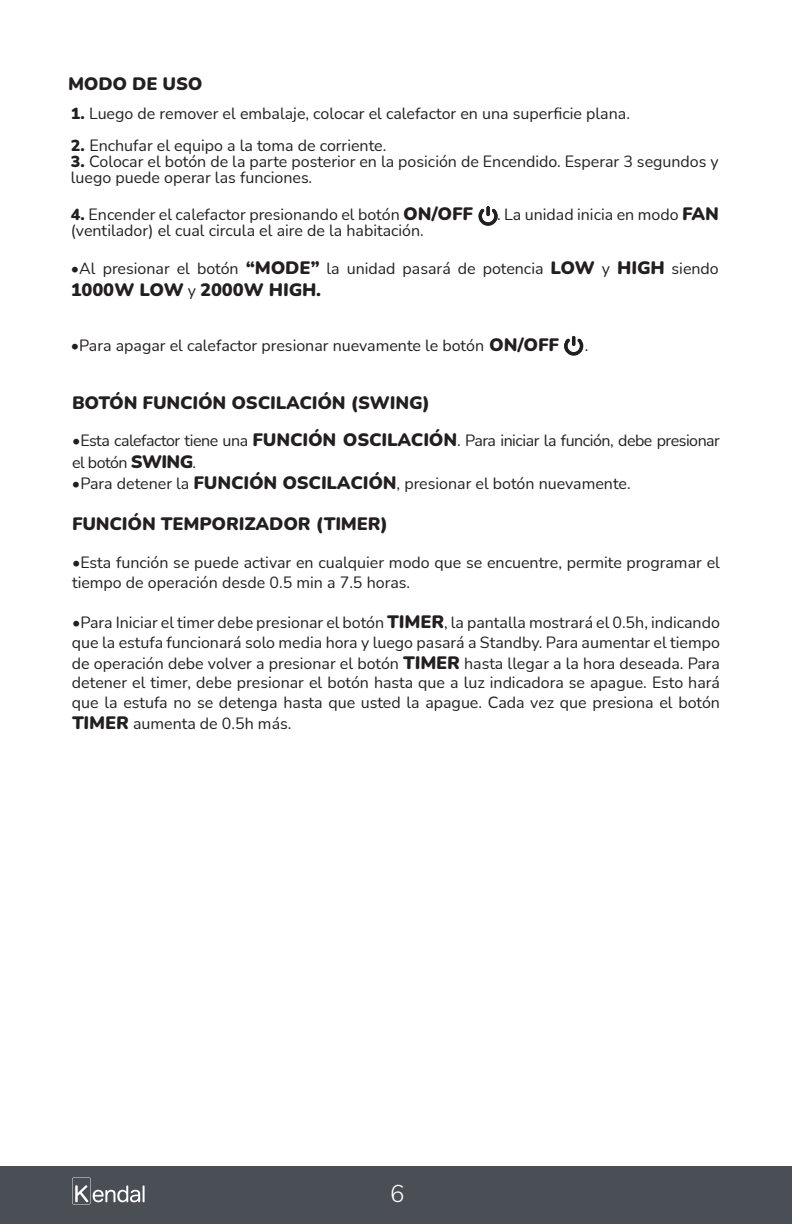
<style>
.page{position:relative;width:792px;height:1224px;background:#fff}
.page>*{position:absolute;margin:0;border:0;box-sizing:border-box;transform-origin:0 0}
.t1{font:300 24px "Nunito";color:#fff}
.t2{font:900 18px "Nunito";color:#231f20}
.t3{font:16px/19.2px "Nunito";color:#231f20}
.t4{font:16px/21.6px "Nunito";letter-spacing:-.03em;color:#231f20}
.s1{font-weight:900}
.s2{font-weight:900;font-size:18px}
.s3{font-weight:700}
.s4{font-weight:400;font-size:16px}
</style>
<div class="page">
<div style="left:0;top:1166px;width:792px;height:58px;background:#4a4f55"></div>
<svg style="left:72px;top:1177px;width:73px;height:27px"></svg>
<svg style="left:478px;top:206px;width:20px;height:20px"></svg>
<svg style="left:564px;top:336px;width:19px;height:20px"></svg>
<p class="t2" style="left:68px;top:71px;width:136px">MODO DE USO</p>
<p class="t3" style="left:71px;top:103px;width:561px"><span class="s1">1.</span> Luego de remover el embalaje, colocar el calefactor en una superficie plana.</p>
<p class="t3" style="left:71px;top:135px;width:317px"><span class="s1">2.</span> Enchufar el equipo a la toma de corriente.</p>
<p class="t3" style="left:71px;top:153px;width:649px;line-height:16px"><span class="s1">3.</span> Colocar el botón de la parte posterior en la posición de Encendido. Esperar 3 segundos y luego puede operar las funciones.</p>
<p class="t3" style="left:71px;top:205px;width:404px"><span class="s1">4.</span> Encender el calefactor presionando el botón <span class="s2">ON/OFF</span></p>
<p class="t3" style="left:497px;top:205px;width:224px">. La unidad inicia en modo <span class="s2">FAN</span></p>
<p class="t3" style="left:71px;top:221px;width:355px">(ventilador) el cual circula el aire de la habitación.</p>
<p class="t3" style="left:71px;top:258px;width:649px"><span class="s3">•</span>Al presionar el botón <span class="s2">“MODE”</span> la unidad pasará de potencia <span class="s2">LOW</span> y <span class="s2">HIGH</span> siendo</p>
<p class="t2" style="left:71px;top:276px;width:252px">1000W LOW <span class="s4">y</span> 2000W HIGH.</p>
<p class="t3" style="left:71px;top:335px;width:490px"><span class="s3">•</span>Para apagar el calefactor presionar nuevamente le botón <span class="s2">ON/OFF</span></p>
<p class="t3" style="left:585px;top:335px;width:5px">.</p>
<p class="t2" style="left:72px;top:390px;width:360px">BOTÓN FUNCIÓN OSCILACIÓN (SWING)</p>
<p class="t4" style="left:72px;top:429px;width:650px"><span class="s3">•</span>Esta calefactor tiene una <span class="s2">FUNCIÓN OSCILACIÓN</span>. Para iniciar la función, debe presionar el botón <span class="s2">SWING</span>.</p>
<p class="t3" style="left:72px;top:473px;width:560px"><span class="s3">•</span>Para detener la <span class="s2">FUNCIÓN OSCILACIÓN</span>, presionar el botón nuevamente.</p>
<p class="t2" style="left:72px;top:511px;width:318px">FUNCIÓN TEMPORIZADOR (TIMER)</p>
<p class="t3" style="left:72px;top:553px;width:649px"><span class="s3">•</span>Esta función se puede activar en cualquier modo que se encuentre, permite programar el tiempo de operación desde 0.5 min a 7.5 horas.</p>
<p class="t3" style="left:72px;top:613px;width:650px"><span class="s3">•</span>Para Iniciar el timer debe presionar el botón <span class="s2">TIMER</span>, la pantalla mostrará el 0.5h, indicando que la estufa funcionará solo media hora y luego pasará a Standby. Para aumentar el tiempo</p>
<p class="t3" style="left:72px;top:653px;width:650px;text-align:justify">de operación debe volver a presionar el botón <span class="s2">TIMER</span> hasta llegar a la hora deseada. Para detener el timer, debe presionar el botón hasta que a luz indicadora se apague. Esto hará que la estufa no se detenga hasta que usted la apague. Cada vez que presiona el botón</p>
<p class="t3" style="left:72px;top:713px;width:221px"><span class="s2">TIMER</span> aumenta de 0.5h más.</p>
<h1 class="t1" style="left:390px;top:1177px;width:16px">6</h1>
</div>
